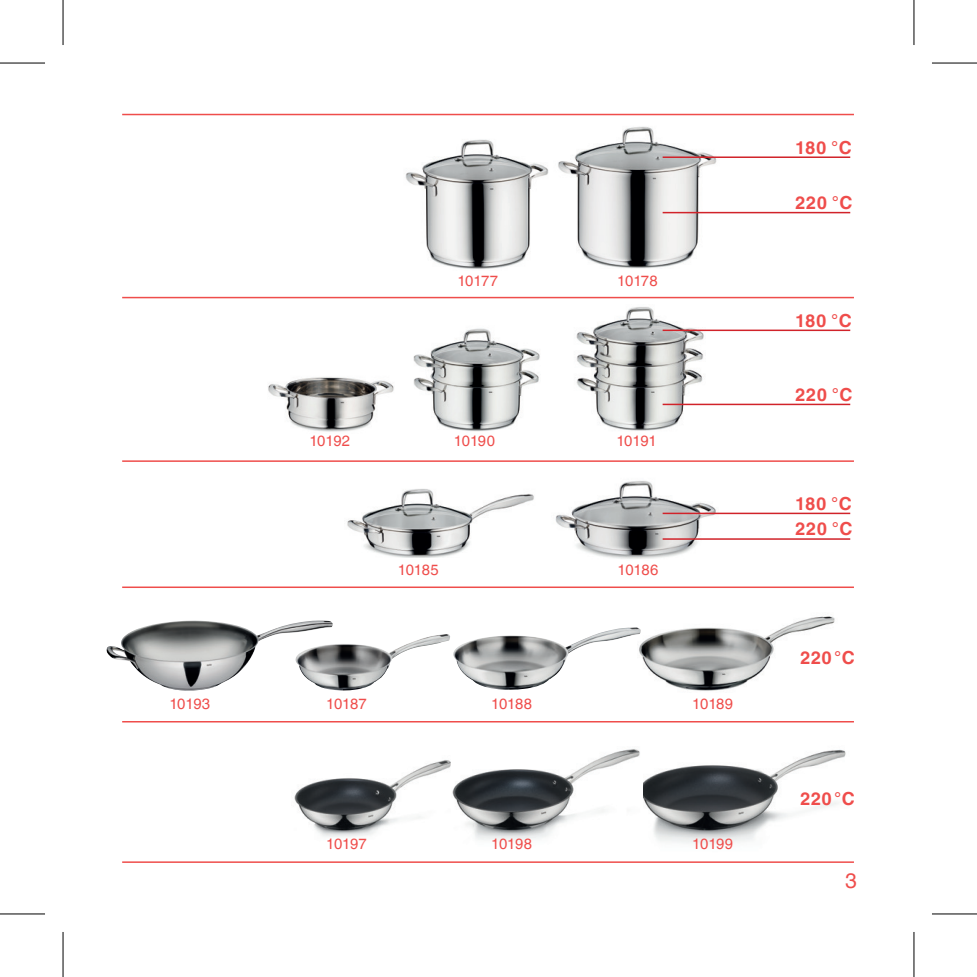
<style>
.page{position:relative;width:977px;height:977px;background:#fff}
.page>*{position:absolute;margin:0;border:0;box-sizing:border-box;transform-origin:0 0}
.t1{font:21px "Helvetica World";color:#ef4d4b}
.t2{font:700 18px/24.9px "Helvetica World";letter-spacing:.025em;color:#ef4d4b}
.t3{font:15px "Helvetica World";letter-spacing:-.015em;color:#ef4d4b}
</style>
<div class="page">
<img style="left:643px;top:749px;width:203px;height:95px">
<img style="left:405px;top:139px;width:144px;height:130px">
<img style="left:558px;top:126px;width:164px;height:142px">
<img style="left:347px;top:489px;width:187px;height:68px">
<img style="left:555px;top:481px;width:165px;height:78px">
<img style="left:333px;top:634px;width:117px;height:57px">
<img style="left:640px;top:616px;width:195px;height:75px">
<img style="left:413px;top:328px;width:127px;height:104px">
<img style="left:576px;top:307px;width:129px;height:124px">
<img style="left:268px;top:377px;width:126px;height:55px">
<hr style="left:122px;top:114px;width:731px;height:1px;background:#ef4d4b">
<hr style="left:122px;top:460px;width:731px;height:2px;background:#ef4d4b">
<hr style="left:122px;top:297px;width:731px;height:1px;background:#ef4d4b">
<hr style="left:122px;top:586px;width:731px;height:2px;background:#ef4d4b">
<hr style="left:122px;top:721px;width:731px;height:1px;background:#ef4d4b">
<hr style="left:662px;top:156px;width:188px;height:2px;background:#d1232a">
<hr style="left:662px;top:212px;width:188px;height:1px;background:#d1232a">
<hr style="left:662px;top:329px;width:188px;height:2px;background:#d1232a">
<hr style="left:662px;top:403px;width:188px;height:2px;background:#d1232a">
<hr style="left:662px;top:512px;width:188px;height:2px;background:#d1232a">
<hr style="left:662px;top:538px;width:188px;height:1px;background:#d1232a">
<img style="left:106px;top:620px;width:227px;height:71px">
<img style="left:453px;top:627px;width:187px;height:63px">
<img style="left:294px;top:760px;width:157px;height:77px">
<img style="left:452px;top:749px;width:188px;height:92px">
<hr style="left:122px;top:861px;width:731px;height:1px;background:#ef4d4b">
<hr style="left:0;top:62px;width:45px;height:2px;background:#000">
<hr style="left:931px;top:62px;width:45px;height:2px;background:#000">
<hr style="left:0;top:913px;width:45px;height:1px;background:#000">
<hr style="left:931px;top:913px;width:45px;height:1px;background:#000">
<hr style="left:62px;top:0;width:2px;height:45px;background:#000">
<hr style="left:62px;top:931px;width:2px;height:45px;background:#000">
<hr style="left:913px;top:0;width:1px;height:45px;background:#000">
<hr style="left:913px;top:931px;width:1px;height:45px;background:#000">
<p class="t3" style="left:457px;top:272px;width:42px">10177</p>
<p class="t3" style="left:617px;top:272px;width:42px">10178</p>
<p class="t3" style="left:309px;top:432px;width:42px">10192</p>
<p class="t3" style="left:454px;top:432px;width:43px">10190</p>
<p class="t3" style="left:616px;top:432px;width:42px">10191</p>
<p class="t3" style="left:398px;top:560px;width:42px">10185</p>
<p class="t3" style="left:617px;top:560px;width:42px">10186</p>
<p class="t3" style="left:169px;top:694px;width:42px">10193</p>
<p class="t3" style="left:326px;top:694px;width:42px">10187</p>
<p class="t3" style="left:491px;top:694px;width:42px">10188</p>
<p class="t3" style="left:692px;top:694px;width:42px">10189</p>
<p class="t3" style="left:326px;top:834px;width:42px">10197</p>
<p class="t3" style="left:491px;top:834px;width:42px">10198</p>
<p class="t3" style="left:692px;top:834px;width:42px">10199</p>
<p class="t2" style="left:795px;top:135px;width:58px">180 °C</p>
<p class="t2" style="left:795px;top:190px;width:59px">220 °C</p>
<p class="t2" style="left:795px;top:308px;width:58px">180 °C</p>
<p class="t2" style="left:795px;top:382px;width:59px">220 °C</p>
<p class="t2" style="left:795px;top:491px;width:59px">180 °C<br>220 °C</p>
<p class="t2" style="left:800px;top:645px;width:56px">220°C</p>
<p class="t2" style="left:800px;top:786px;width:56px">220°C</p>
<h1 class="t1" style="left:845px;top:868px;width:13px">3</h1>
</div>
